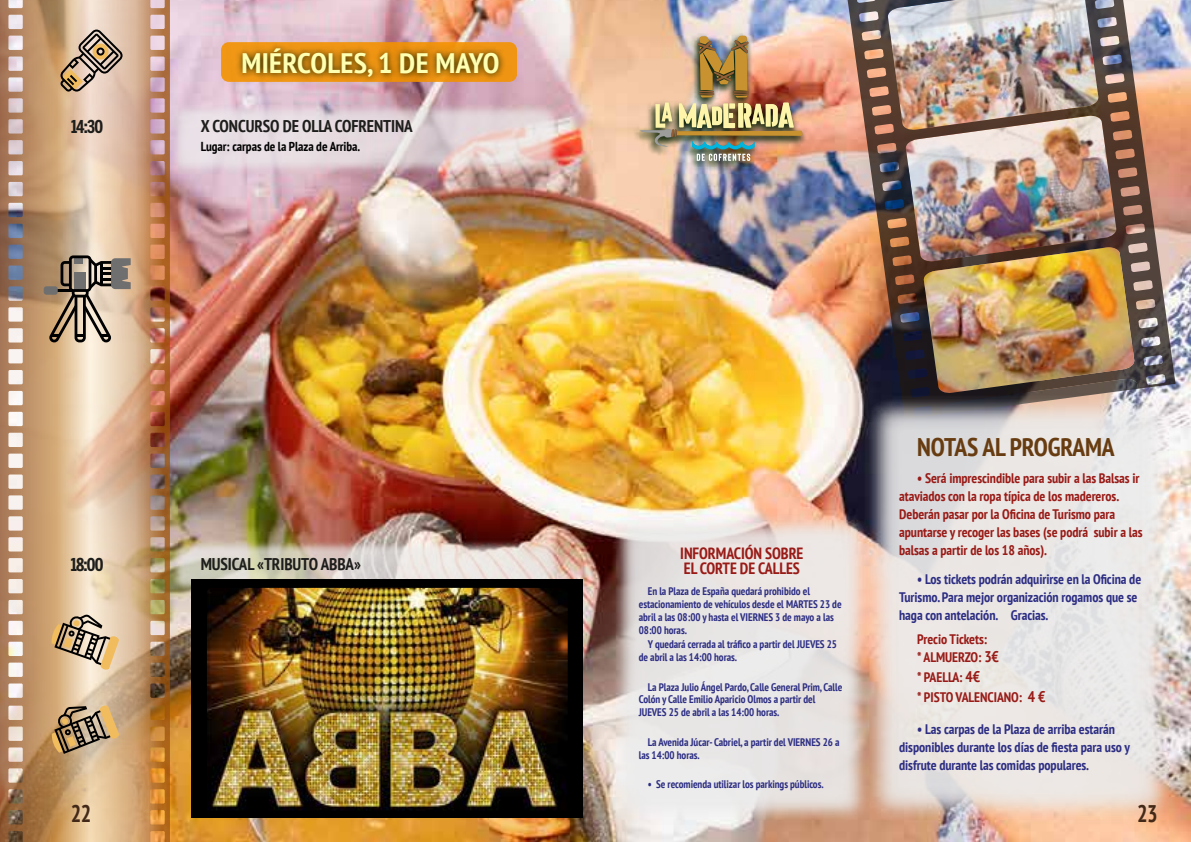
<style>
.page{position:relative;width:1191px;height:842px;background:#fff}
.page>*{position:absolute;margin:0;border:0;box-sizing:border-box;transform-origin:0 0}
.t1{font:700 condensed 28.1px "PT Sans";letter-spacing:.01em;color:#ffffb2;scale:1.07 1}
.t2{font:700 condensed 25.5px "PT Sans";letter-spacing:-.005em;color:#683c11}
.t3{font:700 condensed 24px "PT Sans";color:#432918;scale:.92 1}
.t4{font:700 17.6px "Benton Sans Comp";letter-spacing:-.045em;color:#1d1d1b}
.t5{font:700 condensed 17px "PT Sans";letter-spacing:-.005em;color:#1d1d1b}
.t6{font:700 condensed 16.3px/14.6px "PT Sans";letter-spacing:-.005em;color:#991b17}
.t7{font:700 condensed 13.8px/17.9px "PT Sans";letter-spacing:-.005em;color:#991b17}
.t8{font:700 condensed 13.8px/17.9px "PT Sans";letter-spacing:-.005em;color:#2d2e83}
.t9{font:700 condensed 13px "PT Sans";letter-spacing:-.005em;color:#000}
.t10{font:700 condensed 11px/12.9px "PT Sans";letter-spacing:-.005em;color:#2d2e83}
.s1{font-size:15.4px}
</style>
<div class="page">
<img style="left:170px;top:0;width:1021px;height:842px">
<img style="left:0;top:0;width:170px;height:842px">
<div style="left:221px;top:42px;width:296px;height:40px;background:#f09615;border-radius:8px"></div>
<img style="left:231px;top:38px;width:279px;height:35px">
<img style="left:142px;top:73px;width:446px;height:129px">
<img style="left:142px;top:510px;width:446px;height:111px">
<div style="left:191px;top:579px;width:391px;height:238px;background:#000"></div>
<img style="left:207px;top:588px;width:360px;height:222px">
<svg style="left:51px;top:614px;width:68px;height:56px;background:#bca483"></svg>
<svg style="left:52px;top:705px;width:67px;height:49px;background:#a58c67"></svg>
<svg style="left:49px;top:255px;width:82px;height:87px;background:#a08f7b"></svg>
<div style="left:44px;top:286px;width:14px;height:9px;background:#706f6f;border-radius:3px"></div>
<img style="left:822px;top:0;width:360px;height:422px">
<img style="left:846px;top:376px;width:345px;height:465px">
<img style="left:923px;top:247px;width:211px;height:147px">
<img style="left:628px;top:29px;width:182px;height:145px">
<img style="left:639px;top:36px;width:165px;height:125px">
<svg style="left:61px;top:30px;width:62px;height:62px;background:#b19a83"></svg>
<img style="left:589px;top:492px;width:302px;height:350px">
<h1 class="t1" style="left:241px;top:44px;width:242px">MIÉRCOLES, 1 DE MAYO</h1>
<h3 class="t4" style="left:71px;top:116px;width:34px">14:30</h3>
<h3 class="t5" style="left:201px;top:115px;width:214px">X CONCURSO DE OLLA COFRENTINA</h3>
<p class="t9" style="left:201px;top:138px;width:161px">Lugar: carpas de la Plaza de Arriba.</p>
<h3 class="t4" style="left:71px;top:554px;width:34px">18:00</h3>
<h3 class="t5" style="left:201px;top:553px;width:162px">MUSICAL «TRIBUTO ABBA»</h3>
<h3 class="t6" style="left:680px;top:546px;width:125px">INFORMACIÓN SOBRE<br>EL CORTE DE CALLES</h3>
<p class="t10" style="left:639px;top:584px;width:204px;text-indent:9px">En la Plaza de España quedará prohibido el estacionamiento de vehículos desde el MARTES 23 de abril a las 08:00 y hasta el VIERNES 3 de mayo a las 08:00 horas.</p>
<p class="t10" style="left:639px;top:638px;width:200px;text-indent:9px">Y quedará cerrada al tráfico a partir del JUEVES 25 de abril a las 14:00 horas.</p>
<p class="t10" style="left:639px;top:680px;width:205px;text-indent:9px">La Plaza Julio Ángel Pardo, Calle General Prim, Calle<br>Colón y Calle Emilio Aparicio Olmos a partir del<br>JUEVES 25 de abril a las 14:00 horas.</p>
<p class="t10" style="left:639px;top:735px;width:202px;text-indent:9px">La Avenida Júcar- Cabriel, a partir del VIERNES 26 a las 14:00 horas.</p>
<p class="t10" style="left:648px;top:777px;width:177px">• Se recomienda utilizar los parkings públicos.</p>
<h2 class="t2" style="left:917px;top:430px;width:199px">NOTAS AL PROGRAMA</h2>
<p class="t7" style="left:899px;top:469px;width:245px;text-indent:18px">• Será imprescindible para subir a las Balsas ir ataviados con la ropa típica de los madereros.<br>Deberán pasar por la Oficina de Turismo para apuntarse y recoger las bases (se podrá subir a las balsas a partir de los 18 años).</p>
<p class="t8" style="left:899px;top:570px;width:244px;text-indent:18px">• Los tickets podrán adquirirse en la Oficina de<br>Turismo. Para mejor organización rogamos que se haga con antelación. Gracias.</p>
<p class="t7" style="left:917px;top:630px;width:83px">Precio Tickets:<br>* ALMUERZO: <span class="s1">3€</span></p>
<p class="t7" style="left:917px;top:667px;width:130px;line-height:20px">* PAELLA: <span class="s1">4€<br></span>* PISTO VALENCIANO: <span class="s1">4 €</span></p>
<p class="t8" style="left:899px;top:720px;width:232px;text-indent:18px">• Las carpas de la Plaza de arriba estarán disponibles durante los días de fiesta para uso y disfrute durante las comidas populares.</p>
<h3 class="t3" style="left:71px;top:797px;width:24px">22</h3>
<h3 class="t3" style="left:1137px;top:797px;width:24px">23</h3>
</div>
